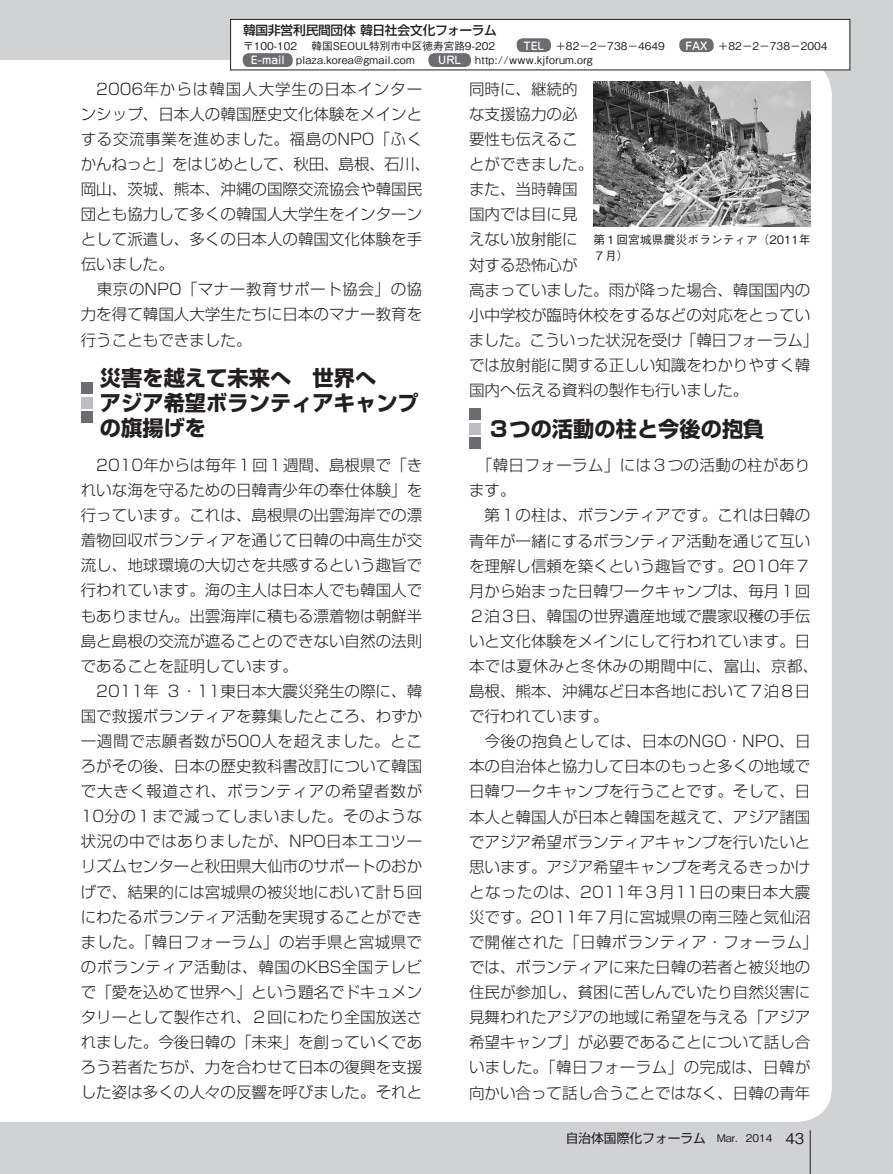
<style>
.page{position:relative;width:893px;height:1174px;background:#d1d2d4}
.page>*{position:absolute;margin:0;border:0;box-sizing:border-box;transform-origin:0 0}
.t1{font:700 21.3px/25px "Shin Go Pro";color:#231f20}
.t2{font:300 15.45px/25px "Shin Go Pro";color:#231f20}
.t3{font:12.75px "Shin Go Pro";color:#231f20}
.t4{font:500 12.75px "Shin Go Pro";letter-spacing:-.02em;color:#231f20}
.t5{font:500 11.7px/15.9px "Gothic BBB Pro";color:#231f20}
.t6{font:500 10.65px/13.8px "Gothic BBB Pro";color:#231f20}
.t7{font:500 10.65px "Gothic BBB Pro";letter-spacing:.025em;color:#231f20}
.t8{font:500 10.65px "Jun 34 Pro";color:#fff}
.s1{font-family:"Gothic BBB Pro";font-weight:500;font-size:10.65px}
.s2{font-family:"Gothic BBB Pro";font-weight:500;font-size:14.85px}
</style>
<div class="page">
<div style="left:0;top:60px;width:832px;height:1061px;background:#fff"></div>
<div style="left:231px;top:19px;width:619px;height:51px;background:#fff"></div>
<div style="left:230px;top:19px;width:620px;height:51px;border:1px solid #231f20"></div>
<div style="left:428px;top:53px;width:43px;height:14px;background:#6c6d70;border-radius:6px"></div>
<div style="left:517px;top:38px;width:34px;height:14px;background:#6c6d70;border-radius:6px"></div>
<div style="left:679px;top:38px;width:35px;height:14px;background:#6c6d70;border-radius:6px"></div>
<div style="left:243px;top:53px;width:50px;height:14px;background:#6c6d70;border-radius:6px"></div>
<img style="left:594px;top:81px;width:216px;height:146px">
<hr style="left:810px;top:1130px;width:1px;height:44px;background:#231f20">
<div style="left:81px;top:382px;width:11px;height:12px;background:#6c6d70"></div>
<div style="left:81px;top:397px;width:11px;height:12px;background:#bcbdc0"></div>
<div style="left:81px;top:411px;width:11px;height:12px;background:#6c6d70"></div>
<div style="left:469px;top:408px;width:12px;height:12px;background:#6c6d70"></div>
<div style="left:469px;top:422px;width:12px;height:12px;background:#bcbdc0"></div>
<div style="left:469px;top:437px;width:12px;height:12px;background:#6c6d70"></div>
<p class="t4" style="left:243px;top:19px;width:255px">韓国非営利民間団体 韓日社会文化フォーラム</p>
<p class="t6" style="left:243px;top:38px;width:586px">〒100-102 　韓国SEOUL特別市中区徳寿宮路9-202 　　　　 ＋82−2−738−4649 　　　 ＋82−2−738−2004　　　　 plaza.korea@gmail.com</p>
<p class="t8" style="left:524px;top:37px;width:22px">TEL</p>
<p class="t8" style="left:685px;top:37px;width:24px">FAX</p>
<p class="t8" style="left:251px;top:51px;width:36px">E-mail</p>
<p class="t8" style="left:438px;top:51px;width:24px">URL</p>
<p class="t7" style="left:475px;top:51px;width:119px">http://www.kjforum.org</p>
<p class="t2" style="left:81px;top:74px;width:351px">　2006年からは韓国人大学生の日本インターンシップ、日本人の韓国歴史文化体験をメインとする交流事業を進めました。福島のNPO「ふくかんねっと」をはじめとして、秋田、島根、石川、岡山、茨城、熊本、沖縄の国際交流協会や韓国民団とも協力して多くの韓国人大学生をインターンとして派遣し、多くの日本人の韓国文化体験を手伝いました。<br>　東京のNPO「マナー教育サポート協会」の協力を得て韓国人大学生たちに日本のマナー教育を行うこともできました。</p>
<h1 class="t1" style="left:100px;top:363px;width:320px">災害を越えて未来へ　世界へ<br>アジア希望ボランティアキャンプの旗揚げを</h1>
<p class="t2" style="left:81px;top:451px;width:343px">　2010年からは毎年１回１週間、島根県で「きれいな海を守るための日韓青少年の奉仕体験」を行っています。これは、島根県の出雲海岸での漂着物回収ボランティアを通じて日韓の中高生が交流し、地球環境の大切さを共感するという趣旨で行われています。海の主人は日本人でも韓国人でもありません。出雲海岸に積もる漂着物は朝鮮半島と島根の交流が遮ることのできない自然の法則であることを証明しています。<br>　2011年 ３・11東日本大震災発生の際に、韓国で救援ボランティアを募集したところ、わずか一週間で志願者数が500人を超えました。ところがその後、日本の歴史教科書改訂について韓国で大きく報道され、ボランティアの希望者数が<br>10分の１まで減ってしまいました。そのような状況の中ではありましたが、NPO日本エコツーリズムセンターと秋田県大仙市のサポートのおかげで、結果的には宮城県の被災地において計５回にわたるボランティア活動を実現することができました。「韓日フォーラム」の岩手県と宮城県でのボランティア活動は、韓国のKBS全国テレビで｢愛を込めて世界へ｣という題名でドキュメンタリーとして製作され、２回にわたり全国放送されました。今後日韓の「未来」を創っていくであろう若者たちが、力を合わせて日本の復興を支援した姿は多くの人々の反響を呼びました。それと</p>
<p class="t2" style="left:469px;top:75px;width:351px">同時に、継続的<br>な支援協力の必<br>要性も伝えるこ<br>とができました。<br>また、当時韓国<br>国内では目に見<br>えない放射能に<br>対する恐怖心が<br>高まっていました。雨が降った場合、韓国国内の小中学校が臨時休校をするなどの対応をとっていました。こういった状況を受け「韓日フォーラム」では放射能に関する正しい知識をわかりやすく韓国内へ伝える資料の製作も行いました。</p>
<p class="t5" style="left:593px;top:230px;width:219px">第１回宮城県震災ボランティア（2011年<br>７月）</p>
<h1 class="t1" style="left:488px;top:414px;width:278px">３つの活動の柱と今後の抱負</h1>
<p class="t2" style="left:469px;top:451px;width:351px">　「韓日フォーラム」には３つの活動の柱があります。<br>　第１の柱は、ボランティアです。これは日韓の青年が一緒にするボランティア活動を通じて互いを理解し信頼を築くという趣旨です。2010年７月から始まった日韓ワークキャンプは、毎月１回<br>２泊３日、韓国の世界遺産地域で農家収穫の手伝いと文化体験をメインにして行われています。日本では夏休みと冬休みの期間中に、富山、京都、島根、熊本、沖縄など日本各地において７泊８日で行われています。<br>　今後の抱負としては、日本のNGO・NPO、日本の自治体と協力して日本のもっと多くの地域で日韓ワークキャンプを行うことです。そして、日本人と韓国人が日本と韓国を越えて、アジア諸国でアジア希望ボランティアキャンプを行いたいと思います。アジア希望キャンプを考えるきっかけとなったのは、2011年３月11日の東日本大震災です。2011年７月に宮城県の南三陸と気仙沼で開催された｢日韓ボランティア・フォーラム｣では、ボランティアに来た日韓の若者と被災地の住民が参加し、貧困に苦しんでいたり自然災害に見舞われたアジアの地域に希望を与える｢アジア希望キャンプ｣が必要であることについて話し合いました。「韓日フォーラム」の完成は、日韓が向かい合って話し合うことではなく、日韓の青年</p>
<p class="t3" style="left:566px;top:1127px;width:240px">自治体国際化フォーラム<span class="s1">　Mar．2014</span> <span class="s2">43</span></p>
</div>
